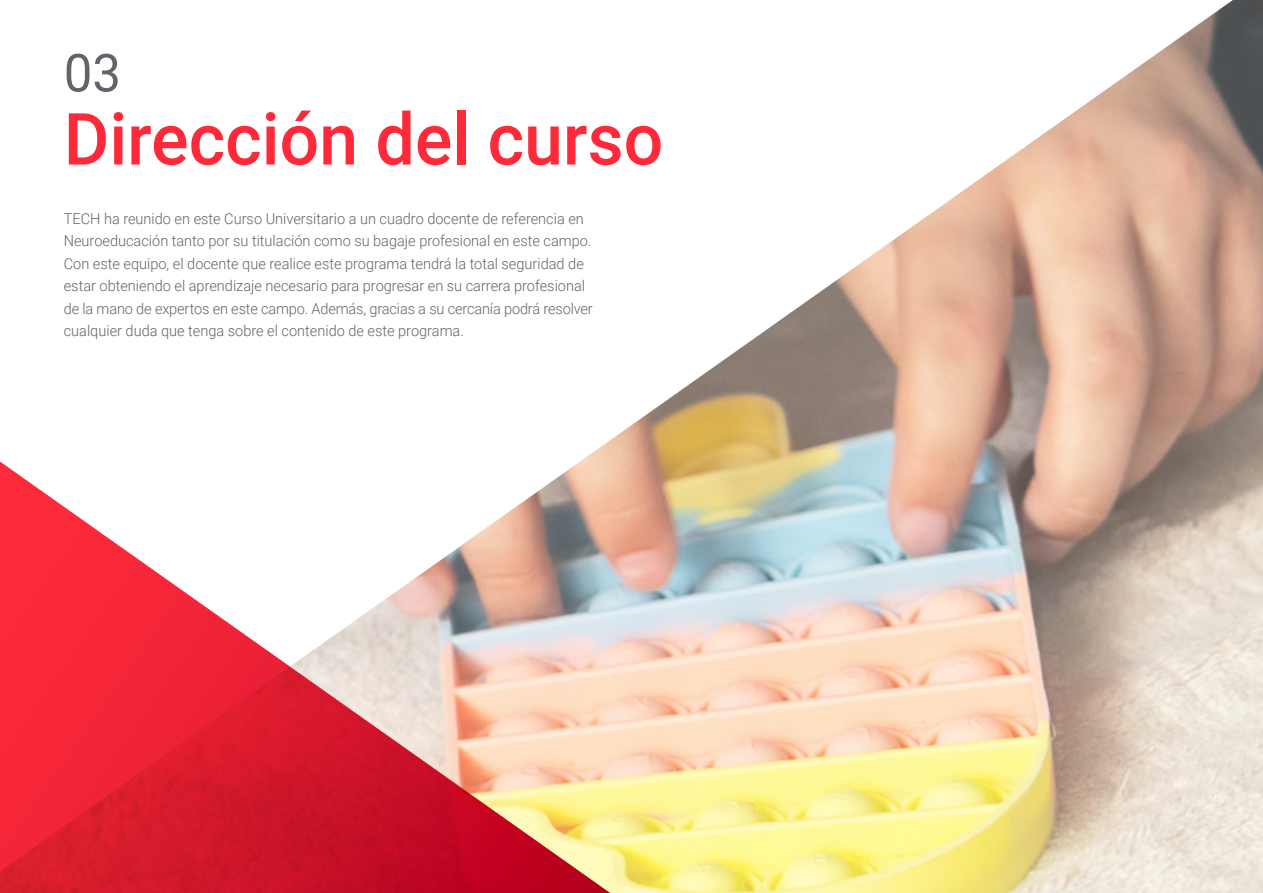
<style>
.page{position:relative;width:1263px;height:893px;background:#fff}
.page>*{position:absolute;margin:0;border:0;box-sizing:border-box;transform-origin:0 0}
.t1{font:500 72px "Roboto";color:#ff293a}
.t2{font:52.5px "Roboto";color:#61646a}
.t3{font:300 15px/22.5px "Roboto";color:#61646a}
</style>
<div class="page">
<img style="left:602px;top:0;width:661px;height:893px">
<svg style="left:0;top:446px;width:640px;height:447px"></svg>
<h2 class="t2" style="left:64px;top:36px;width:59px">03</h2>
<h1 class="t1" style="left:64px;top:89px;width:601px">Dirección del curso</h1>
<p class="t3" style="left:64px;top:207px;width:530px">TECH ha reunido en este Curso Universitario a un cuadro docente de referencia en Neuroeducación tanto por su titulación como su bagaje profesional en este campo.<br>Con este equipo, el docente que realice este programa tendrá la total seguridad de estar obteniendo el aprendizaje necesario para progresar en su carrera profesional de la mano de expertos en este campo. Además, gracias a su cercanía podrá resolver cualquier duda que tenga sobre el contenido de este programa.</p>
</div>
